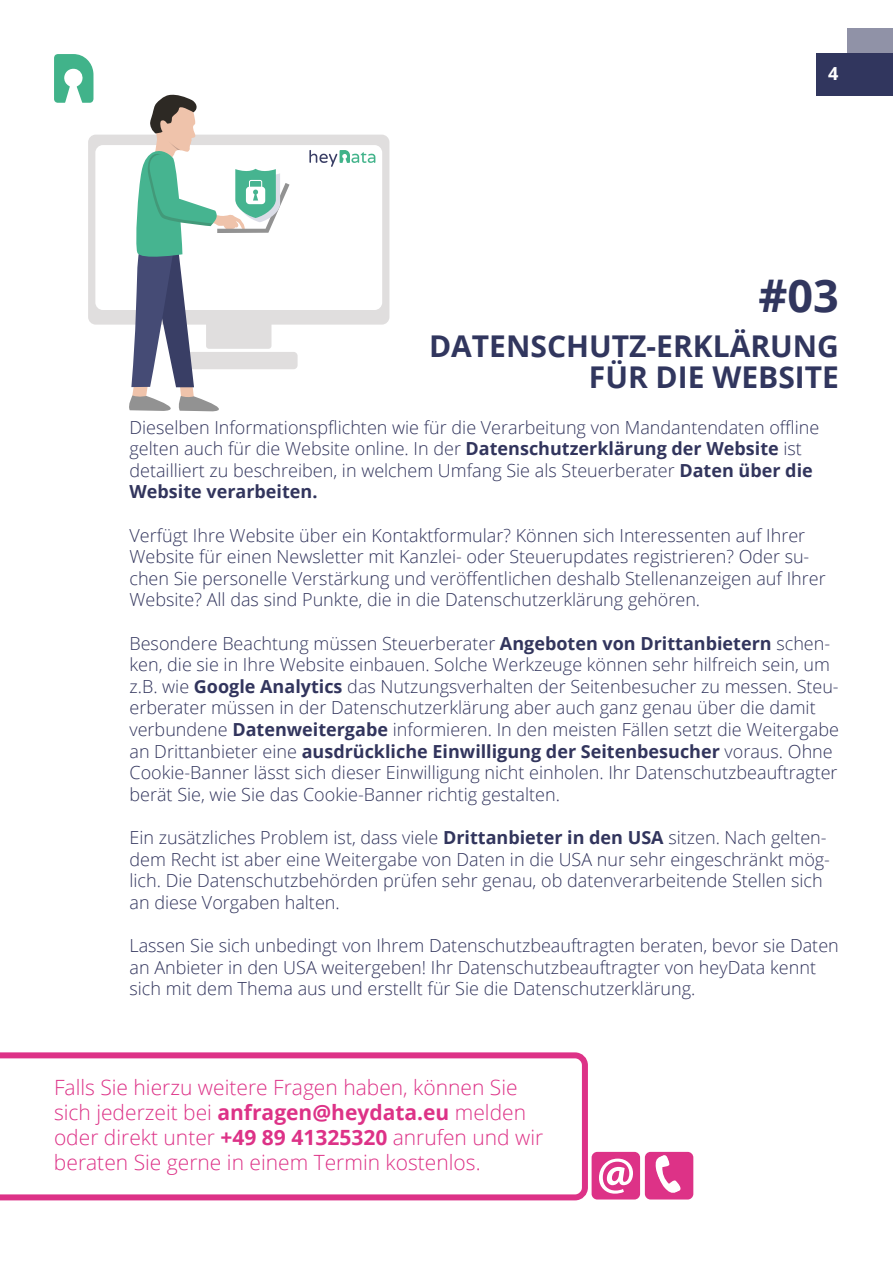
<style>
.page{position:relative;width:893px;height:1263px;background:#fff}
.page>*{position:absolute;margin:0;border:0;box-sizing:border-box;transform-origin:0 0}
.t1{font:700 50.25px "Myriad Pro";color:#fff}
.t2{font:700 45px "Open Sans";color:#31365e}
.t3{font:700 30px/31.5px "Open Sans";color:#31365e;text-align:right}
.t4{font:300 21px/25.2px "Open Sans";color:#dd3287}
.t5{font:300 18px/21.6px "Open Sans";color:#32355d}
.t6{font:700 18px "Open Sans";color:#fff}
.s1{font-weight:700}
</style>
<div class="page">
<div style="left:816px;top:53px;width:77px;height:43px;background:#31365e"></div>
<div style="left:848px;top:28px;width:45px;height:25px;background:#9092a7"></div>
<svg style="left:54px;top:54px;width:39px;height:49px"></svg>
<div style="left:645px;top:1152px;width:48px;height:47px;background:#dd3287;border-radius:6px"></div>
<svg style="left:88px;top:135px;width:301px;height:190px"></svg>
<div style="left:180px;top:352px;width:118px;height:17px;background:#e0dede;border-radius:4px"></div>
<svg style="left:309px;top:150px;width:66px;height:17px"></svg>
<svg style="left:127px;top:94px;width:163px;height:317px"></svg>
<svg style="left:655px;top:1155px;width:26px;height:38px"></svg>
<svg style="left:0;top:1052px;width:588px;height:148px"></svg>
<div style="left:592px;top:1152px;width:48px;height:47px;background:#dd3287;border-radius:6px"></div>
<p class="t6" style="left:828px;top:61px;width:12px">4</p>
<h2 class="t2" style="left:758px;top:263px;width:82px">#03</h2>
<h3 class="t3" style="left:429px;top:329px;width:411px">DATENSCHUTZ-ERKLÄRUNG<br>FÜR DIE WEBSITE</h3>
<p class="t5" style="left:129px;top:416px;width:691px">Dieselben Informationspflichten wie für die Verarbeitung von Mandantendaten offline gelten auch für die Website online. In der <span class="s1">Datenschutzerklärung der Website</span> ist detailliert zu beschreiben, in welchem Umfang Sie als Steuerberater <span class="s1">Daten über die Website verarbeiten.</span></p>
<p class="t5" style="left:129px;top:524px;width:698px">Verfügt Ihre Website über ein Kontaktformular? Können sich Interessenten auf Ihrer Website für einen Newsletter mit Kanzlei- oder Steuerupdates registrieren? Oder su&shy;chen Sie personelle Verstärkung und veröffentlichen deshalb Stellenanzeigen auf Ihrer Website? All das sind Punkte, die in die Datenschutzerklärung gehören.</p>
<p class="t5" style="left:129px;top:632px;width:711px">Besondere Beachtung müssen Steuerberater <span class="s1">Angeboten von Drittanbietern</span> schen&shy;ken, die sie in Ihre Website einbauen. Solche Werkzeuge können sehr hilfreich sein, um z.B. wie <span class="s1">Google Analytics</span> das Nutzungsverhalten der Seitenbesucher zu messen. Steu&shy;erberater müssen in der Datenschutzerklärung aber auch ganz genau über die damit verbundene <span class="s1">Datenweitergabe</span> informieren. In den meisten Fällen setzt die Weitergabe an Drittanbieter eine <span class="s1">ausdrückliche Einwilligung der Seitenbesucher</span> voraus. Ohne Cookie-Banner lässt sich dieser Einwilligung nicht einholen. Ihr Datenschutzbeauftragter berät Sie, wie Sie das Cookie-Banner richtig gestalten.</p>
<p class="t5" style="left:129px;top:826px;width:702px">Ein zusätzliches Problem ist, dass viele <span class="s1">Drittanbieter in den USA</span> sitzen. Nach gelten&shy;dem Recht ist aber eine Weitergabe von Daten in die USA nur sehr eingeschränkt mög&shy;lich. Die Datenschutzbehörden prüfen sehr genau, ob datenverarbeitende Stellen sich an diese Vorgaben halten.</p>
<p class="t5" style="left:129px;top:934px;width:711px">Lassen Sie sich unbedingt von Ihrem Datenschutzbeauftragten beraten, bevor sie Daten an Anbieter in den USA weitergeben! Ihr Datenschutzbeauftragter von heyData kennt sich mit dem Thema aus und erstellt für Sie die Datenschutzerklärung.</p>
<p class="t4" style="left:54px;top:1074px;width:491px">Falls Sie hierzu weitere Fragen haben, können Sie sich jederzeit bei <span class="s1">anfragen@heydata.eu</span> melden oder direkt unter <span class="s1">+49 89 41325320</span> anrufen und wir beraten Sie gerne in einem Termin kostenlos.</p>
<h1 class="t1" style="left:596px;top:1143px;width:40px">@</h1>
</div>
